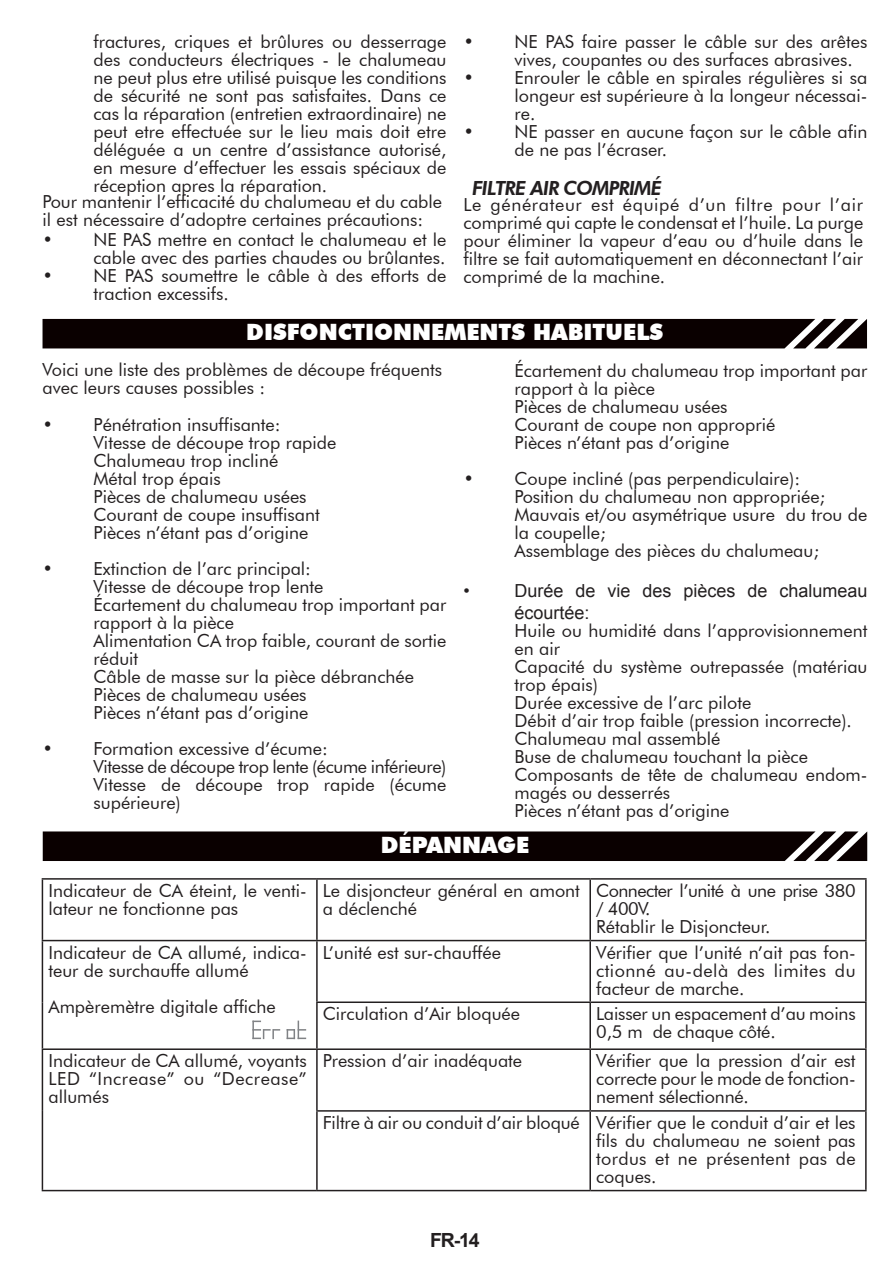
<style>
.page{position:relative;width:893px;height:1263px;background:#fff}
.page>*{position:absolute;margin:0;border:0;box-sizing:border-box;transform-origin:0 0}
.titolo_paragrafo{font:900 22.5px "Futura BT";color:#fff}
.Titolo_secondario{font:italic 800 19.5px "Futura BT";letter-spacing:-.05em;color:#231f20}
.t1{font:700 19.5px "Arial";color:#231f20}
.corpo_testo_normale{font:18px/18px "Futura BT";color:#231f20}
.corpo_testo_normale-2{font:18px "Futura BT";letter-spacing:-.02em;color:#231f20}
.t2{font:18px/21.6px "Arial";color:#231f20}
.corpo_testo_normale-3{font:18px/18px "Futura BT";letter-spacing:-.03em;color:#231f20}
</style>
<div class="page">
<hr style="left:42px;top:878px;width:275px;height:2px;background:#231f20">
<hr style="left:42px;top:880px;width:1px;height:60px;background:#231f20">
<hr style="left:317px;top:878px;width:273px;height:2px;background:#231f20">
<hr style="left:316px;top:880px;width:2px;height:60px;background:#231f20">
<hr style="left:590px;top:878px;width:277px;height:2px;background:#231f20">
<hr style="left:589px;top:880px;width:2px;height:60px;background:#231f20">
<hr style="left:865px;top:880px;width:2px;height:60px;background:#231f20">
<hr style="left:42px;top:940px;width:275px;height:1px;background:#231f20">
<hr style="left:42px;top:941px;width:1px;height:61px;background:#231f20">
<hr style="left:317px;top:940px;width:273px;height:1px;background:#231f20">
<hr style="left:316px;top:941px;width:2px;height:60px;background:#231f20">
<hr style="left:590px;top:940px;width:277px;height:1px;background:#231f20">
<hr style="left:589px;top:941px;width:2px;height:60px;background:#231f20">
<hr style="left:865px;top:941px;width:2px;height:60px;background:#231f20">
<hr style="left:42px;top:1002px;width:1px;height:46px;background:#231f20">
<hr style="left:316px;top:1001px;width:274px;height:2px;background:#231f20">
<hr style="left:316px;top:1003px;width:2px;height:45px;background:#231f20">
<hr style="left:590px;top:1001px;width:277px;height:2px;background:#231f20">
<hr style="left:589px;top:1003px;width:2px;height:45px;background:#231f20">
<hr style="left:865px;top:1003px;width:2px;height:45px;background:#231f20">
<hr style="left:42px;top:1048px;width:275px;height:2px;background:#231f20">
<hr style="left:42px;top:1050px;width:1px;height:61px;background:#231f20">
<hr style="left:317px;top:1048px;width:273px;height:2px;background:#231f20">
<hr style="left:316px;top:1050px;width:2px;height:60px;background:#231f20">
<hr style="left:590px;top:1048px;width:277px;height:2px;background:#231f20">
<hr style="left:589px;top:1050px;width:2px;height:60px;background:#231f20">
<hr style="left:865px;top:1050px;width:2px;height:60px;background:#231f20">
<hr style="left:42px;top:1111px;width:1px;height:79px;background:#231f20">
<hr style="left:316px;top:1110px;width:274px;height:2px;background:#231f20">
<hr style="left:316px;top:1112px;width:2px;height:78px;background:#231f20">
<hr style="left:590px;top:1110px;width:277px;height:2px;background:#231f20">
<hr style="left:589px;top:1112px;width:2px;height:78px;background:#231f20">
<hr style="left:865px;top:1112px;width:2px;height:78px;background:#231f20">
<hr style="left:42px;top:1190px;width:275px;height:1px;background:#231f20">
<hr style="left:317px;top:1190px;width:273px;height:1px;background:#231f20">
<hr style="left:590px;top:1190px;width:277px;height:1px;background:#231f20">
<div style="left:43px;top:319px;width:824px;height:29px;background:#0a0000"></div>
<div style="left:43px;top:831px;width:824px;height:30px;background:#0a0000"></div>
<svg style="left:252px;top:1020px;width:28px;height:19px"></svg>
<svg style="left:287px;top:1020px;width:19px;height:19px"></svg>
<p class="corpo_testo_normale" style="left:94px;top:32px;width:354px;text-align:justify">fractures, criques et brûlures ou desserrage des conducteurs électriques - le chalumeau ne peut plus etre utilisé puisque les conditions de sécurité ne sont pas satisfaites. Dans ce cas la réparation (entretien extraordinaire) ne peut etre effectuée sur le lieu mais doit etre déléguée a un centre d’assistance autorisé, en mesure d’effectuer les essais spéciaux de réception apres la réparation.</p>
<p class="corpo_testo_normale" style="left:43px;top:193px;width:401px">Pour mantenir l’efficacité du chalumeau et du cable il est nécessaire d’adoptre certaines précautions:</p>
<p class="corpo_testo_normale" style="left:43px;top:230px;width:405px;text-align:right">• NE PAS mettre en contact le chalumeau et le cable avec des parties chaudes ou brûlantes.</p>
<p class="corpo_testo_normale" style="left:94px;top:266px;width:354px;text-indent:-51px">• NE PAS soumettre le câble à des efforts de traction excessifs.</p>
<p class="corpo_testo_normale" style="left:514px;top:32px;width:354px;text-indent:-51px">• NE PAS faire passer le câble sur des arêtes vives, coupantes ou des surfaces abrasives.</p>
<p class="corpo_testo_normale" style="left:514px;top:68px;width:354px;text-align:justify;text-indent:-51px">• Enrouler le câble en spirales régulières si sa longeur est supérieure à la longeur nécessai&shy;re.</p>
<p class="corpo_testo_normale" style="left:514px;top:122px;width:354px;text-indent:-51px">• NE passer en aucune façon sur le câble afin de ne pas l’écraser.</p>
<p class="Titolo_secondario" style="left:472px;top:176px;width:192px">FILTRE AIR COMPRIMÉ</p>
<p class="corpo_testo_normale" style="left:463px;top:196px;width:401px;text-align:justify">Le générateur est équipé d’un filtre pour l’air comprimé qui capte le condensat et l’huile. La purge pour éliminer la vapeur d’eau ou d’huile dans le filtre se fait automatiquement en déconnectant l’air comprimé de la machine.</p>
<p class="titolo_paragrafo" style="left:246px;top:319px;width:419px">DISFONCTIONNEMENTS HABITUELS</p>
<p class="corpo_testo_normale" style="left:43px;top:360px;width:401px">Voici une liste des problèmes de découpe fréquents avec leurs causes possibles :</p>
<p class="corpo_testo_normale" style="left:43px;top:416px;width:240px">• Pénétration insuffisante:</p>
<p class="corpo_testo_normale" style="left:94px;top:434px;width:244px">Vitesse de découpe trop rapide</p>
<p class="corpo_testo_normale" style="left:94px;top:452px;width:186px">Chalumeau trop incliné</p>
<p class="corpo_testo_normale" style="left:94px;top:470px;width:129px">Métal trop épais</p>
<p class="corpo_testo_normale" style="left:94px;top:488px;width:215px">Pièces de chalumeau usées</p>
<p class="corpo_testo_normale" style="left:94px;top:506px;width:228px">Courant de coupe insuffisant</p>
<p class="corpo_testo_normale" style="left:94px;top:524px;width:216px">Pièces n’étant pas d’origine</p>
<p class="corpo_testo_normale" style="left:43px;top:560px;width:270px">• Extinction de l’arc principal:</p>
<p class="corpo_testo_normale" style="left:94px;top:578px;width:231px">Vitesse de découpe trop lente</p>
<p class="corpo_testo_normale" style="left:94px;top:596px;width:354px">Écartement du chalumeau trop important par rapport à la pièce</p>
<p class="corpo_testo_normale" style="left:94px;top:632px;width:354px">Alimentation CA trop faible, courant de sortie réduit</p>
<p class="corpo_testo_normale" style="left:94px;top:668px;width:322px">Câble de masse sur la pièce débranchée</p>
<p class="corpo_testo_normale" style="left:94px;top:686px;width:215px">Pièces de chalumeau usées</p>
<p class="corpo_testo_normale" style="left:94px;top:704px;width:216px">Pièces n’étant pas d’origine</p>
<p class="corpo_testo_normale" style="left:43px;top:740px;width:287px">• Formation excessive d’écume:</p>
<p class="corpo_testo_normale-2" style="left:94px;top:756px;width:354px">Vitesse de découpe trop lente (écume inférieure)</p>
<p class="corpo_testo_normale" style="left:94px;top:776px;width:354px">Vitesse de découpe trop rapide (écume supérieure)</p>
<p class="corpo_testo_normale" style="left:514px;top:362px;width:354px">Écartement du chalumeau trop important par rapport à la pièce</p>
<p class="corpo_testo_normale" style="left:514px;top:398px;width:215px">Pièces de chalumeau usées</p>
<p class="corpo_testo_normale" style="left:514px;top:416px;width:262px">Courant de coupe non approprié</p>
<p class="corpo_testo_normale" style="left:514px;top:434px;width:216px">Pièces n’étant pas d’origine</p>
<p class="corpo_testo_normale" style="left:463px;top:470px;width:338px">• Coupe incliné (pas perpendiculaire):</p>
<p class="corpo_testo_normale" style="left:514px;top:488px;width:312px">Position du chalumeau non appropriée;</p>
<p class="corpo_testo_normale" style="left:514px;top:506px;width:354px">Mauvais et/ou asymétrique usure du trou de la coupelle;</p>
<p class="corpo_testo_normale" style="left:514px;top:542px;width:306px">Assemblage des pièces du chalumeau;</p>
<p class="t2" style="left:463px;top:580px;width:8px">•</p>
<p class="t2" style="left:514px;top:580px;width:354px">Durée de vie des pièces de chalumeau écourtée:</p>
<p class="corpo_testo_normale" style="left:514px;top:621px;width:354px">Huile ou humidité dans l’approvisionnement en air</p>
<p class="corpo_testo_normale" style="left:514px;top:657px;width:354px">Capacité du système outrepassée (matériau trop épais)</p>
<p class="corpo_testo_normale" style="left:514px;top:693px;width:238px">Durée excessive de l’arc pilote</p>
<p class="corpo_testo_normale" style="left:514px;top:711px;width:339px">Débit d’air trop faible (pression incorrecte).</p>
<p class="corpo_testo_normale" style="left:514px;top:729px;width:207px">Chalumeau mal assemblé</p>
<p class="corpo_testo_normale" style="left:514px;top:747px;width:295px">Buse de chalumeau touchant la pièce</p>
<p class="corpo_testo_normale" style="left:514px;top:765px;width:354px">Composants de tête de chalumeau endom&shy;magés ou desserrés</p>
<p class="corpo_testo_normale" style="left:514px;top:801px;width:216px">Pièces n’étant pas d’origine</p>
<p class="titolo_paragrafo" style="left:381px;top:831px;width:150px">DÉPANNAGE</p>
<p class="corpo_testo_normale" style="left:48px;top:881px;width:260px">Indicateur de CA éteint, le venti&shy;lateur ne fonctionne pas</p>
<p class="corpo_testo_normale" style="left:323px;top:881px;width:259px">Le disjoncteur général en amont a déclenché</p>
<p class="corpo_testo_normale-3" style="left:596px;top:881px;width:261px">Connecter l’unité à une prise 380 / 400V.</p>
<p class="corpo_testo_normale" style="left:596px;top:917px;width:176px">Rétablir le Disjoncteur.</p>
<p class="corpo_testo_normale" style="left:48px;top:943px;width:260px">Indicateur de CA allumé, indica&shy;teur de surchauffe allumé</p>
<p class="corpo_testo_normale" style="left:48px;top:997px;width:229px">Ampèremètre digitale affiche</p>
<p class="corpo_testo_normale" style="left:323px;top:943px;width:180px">L’unité est sur-chauffée</p>
<p class="corpo_testo_normale" style="left:596px;top:943px;width:261px;text-align:justify">Vérifier que l’unité n’ait pas fon&shy;ctionné au-delà des limites du facteur de marche.</p>
<p class="corpo_testo_normale" style="left:323px;top:1005px;width:199px">Circulation d’Air bloquée</p>
<p class="corpo_testo_normale" style="left:596px;top:1005px;width:261px">Laisser un espacement d’au moins<br>0,5 m de chaque côté.</p>
<p class="corpo_testo_normale" style="left:48px;top:1052px;width:260px;text-align:justify">Indicateur de CA allumé, voyants LED “Increase” ou “Decrease” allumés</p>
<p class="corpo_testo_normale" style="left:323px;top:1052px;width:201px">Pression d’air inadéquate</p>
<p class="corpo_testo_normale" style="left:596px;top:1052px;width:261px;text-align:justify">Vérifier que la pression d’air est correcte pour le mode de fonction&shy;nement sélectionné.</p>
<p class="corpo_testo_normale" style="left:323px;top:1113px;width:258px">Filtre à air ou conduit d’air bloqué</p>
<p class="corpo_testo_normale" style="left:596px;top:1113px;width:261px;text-align:justify">Vérifier que le conduit d’air et les fils du chalumeau ne soient pas tordus et ne présentent pas de coques.</p>
<p class="t1" style="left:430px;top:1227px;width:51px">FR-14</p>
</div>
